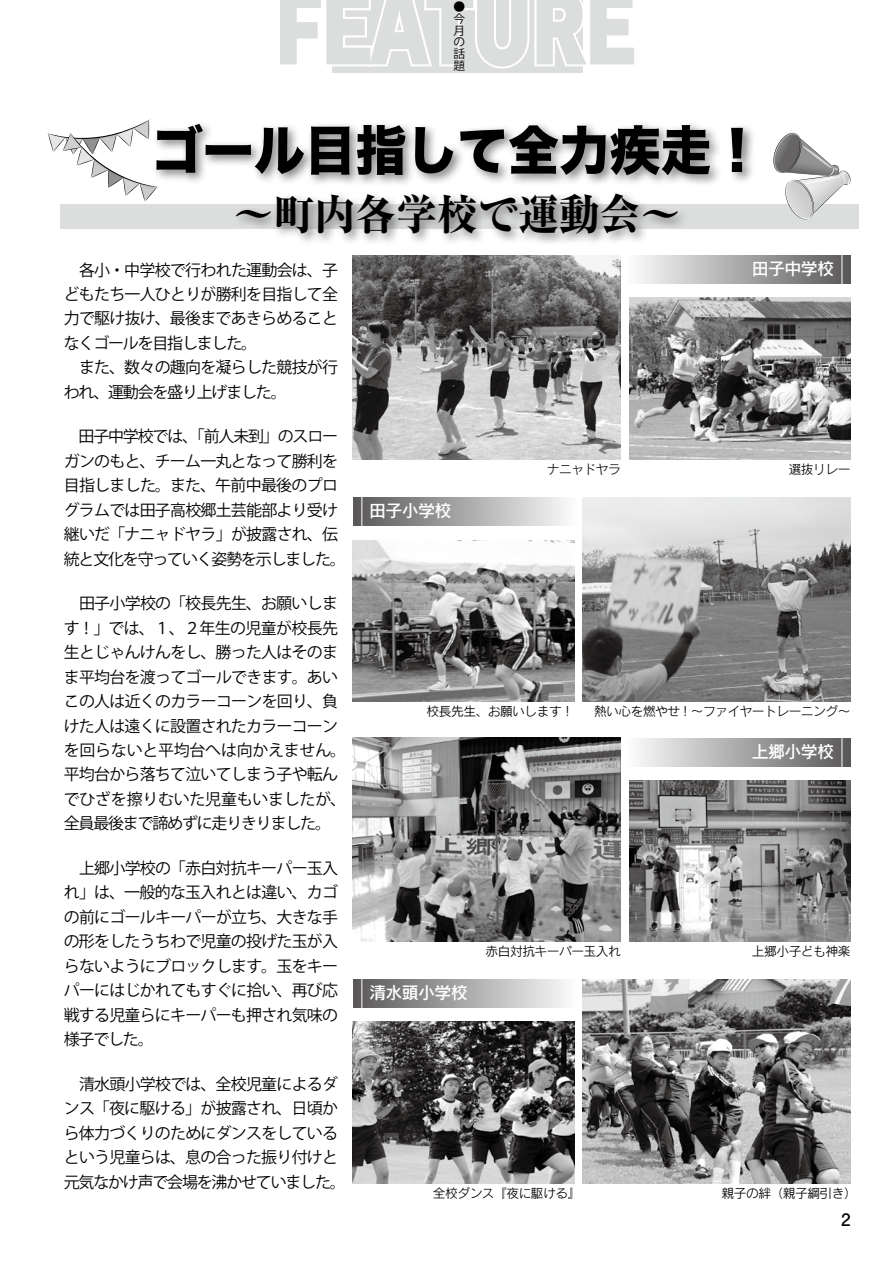
<style>
.page{position:relative;width:893px;height:1263px;background:#fff}
.page>*{position:absolute;margin:0;border:0;box-sizing:border-box;transform-origin:0 0}
.t1{font:53.1px "Hira Kaku Std W8";letter-spacing:-.005em;color:#000;scale:.96 1}
.t2{font:800 42.45px "Ryumin Pro";letter-spacing:-.005em;color:#000;scale:.96 1}
.t3{font:16.95px "Rodin Pro DB";letter-spacing:-.04em;color:#fff}
.t4{font:700 16.95px "Futo Go B101 Pro";color:#000}
.t5{font:15.9px/24.5px "Koz Go Pro";letter-spacing:-.045em;color:#000}
.t6{font:12.75px "Rodin Pro M";letter-spacing:-.04em;color:#000}
.t7{font:11.7px/11.7px "Koz Go Pro";color:#000}
</style>
<div class="page">
<div style="left:60px;top:204px;width:798px;height:25px;background:#dcdddd"></div>
<svg style="left:47px;top:119px;width:105px;height:82px"></svg>
<svg style="left:280px;top:0;width:354px;height:71px"></svg>
<div style="left:152px;top:120px;width:604px;height:127px;background:#000;opacity:.5"></div>
<img style="left:353px;top:255px;width:268px;height:204px">
<img style="left:353px;top:738px;width:268px;height:204px">
<img style="left:583px;top:497px;width:267px;height:205px">
<img style="left:583px;top:979px;width:267px;height:204px">
<img style="left:629px;top:298px;width:221px;height:161px">
<img style="left:629px;top:780px;width:221px;height:162px">
<img style="left:353px;top:540px;width:221px;height:162px">
<img style="left:353px;top:1022px;width:221px;height:161px">
<div style="left:626px;top:255px;width:224px;height:29px;background:linear-gradient(to right,#fcfcfc,#5d5b5b)"></div>
<div style="left:626px;top:738px;width:224px;height:28px;background:linear-gradient(to right,#fcfcfc,#5d5b5b)"></div>
<div style="left:353px;top:497px;width:224px;height:29px;background:linear-gradient(to right,#585656,#fcfcfc)"></div>
<div style="left:353px;top:979px;width:224px;height:29px;background:linear-gradient(to right,#585656,#fcfcfc)"></div>
<hr style="left:841px;top:247px;width:1px;height:43px;background:#fff">
<hr style="left:841px;top:729px;width:1px;height:44px;background:#fff">
<hr style="left:361px;top:489px;width:1px;height:44px;background:#fff">
<hr style="left:361px;top:969px;width:1px;height:44px;background:#fff">
<svg style="left:773px;top:132px;width:78px;height:88px"></svg>
<p class="t7" style="left:453px;top:1px;width:13px">●</p>
<p class="t7" style="left:453px;top:13px;width:13px">今月の話題</p>
<h1 class="t1" style="left:152px;top:121px;width:638px">ゴール目指して全力疾走!</h1>
<h2 class="t2" style="left:233px;top:181px;width:468px">～町内各学校で運動会~</h2>
<p class="t5" style="left:64px;top:258px;width:276px">　各小・中学校で行われた運動会は、子どもたち一人ひとりが勝利を目指して全力で駆け抜け、最後まであきらめることなくゴールを目指しました。<br>　また、数々の趣向を凝らした競技が行われ、運動会を盛り上げました。</p>
<p class="t5" style="left:64px;top:425px;width:284px">　田子中学校では、「前人未到」のスローガンのもと、チーム一丸となって勝利を目指しました。また、午前中最後のプログラムでは田子高校郷土芸能部より受け継いだ「ナニャドヤラ」が披露され、伝統と文化を守っていく姿勢を示しました。</p>
<p class="t5" style="left:64px;top:592px;width:284px">　田子小学校の「校長先生、お願いします！」では、１、２年生の児童が校長先生とじゃんけんをし、勝った人はそのまま平均台を渡ってゴールできます。あいこの人は近くのカラーコーンを回り、負けた人は遠くに設置されたカラーコーンを回らないと平均台へは向かえません。平均台から落ちて泣いてしまう子や転んでひざを擦りむいた児童もいましたが、全員最後まで諦めずに走りきりました。</p>
<p class="t5" style="left:64px;top:856px;width:276px;text-align:justify">　上郷小学校の「赤白対抗キーパー玉入れ」は、一般的な玉入れとは違い、カゴの前にゴールキーパーが立ち、大きな手の形をしたうちわで児童の投げた玉が入らないようにブロックします。玉をキーパーにはじかれてもすぐに拾い、再び応戦する児童らにキーパーも押され気味の様子でした。</p>
<p class="t5" style="left:64px;top:1072px;width:284px">　清水頭小学校では、全校児童によるダンス「夜に駆ける」が披露され、日頃から体力づくりのためにダンスをしているという児童らは、息の合った振り付けと元気なかけ声で会場を沸かせていました。</p>
<p class="t3" style="left:752px;top:257px;width:84px">田子中学校</p>
<p class="t6" style="left:789px;top:461px;width:63px">選抜リレー</p>
<p class="t6" style="left:547px;top:461px;width:75px">ナニャドヤラ</p>
<p class="t3" style="left:353px;top:500px;width:100px">　田子小学校</p>
<p class="t6" style="left:594px;top:703px;width:258px">熱い心を燃やせ ! ～ファイヤートレーニング~</p>
<p class="t6" style="left:427px;top:703px;width:149px">校長先生、お願いします!</p>
<p class="t3" style="left:752px;top:740px;width:84px">上郷小学校</p>
<p class="t6" style="left:486px;top:943px;width:137px">赤白対抗キーパー玉入れ</p>
<p class="t6" style="left:752px;top:943px;width:100px">上郷小子ども神楽</p>
<p class="t3" style="left:353px;top:981px;width:116px">　清水頭小学校</p>
<p class="t6" style="left:433px;top:1184px;width:149px">全校ダンス『夜に駆ける『</p>
<p class="t6" style="left:722px;top:1184px;width:137px">親子の絆（親子綱引き(</p>
<p class="t4" style="left:841px;top:1206px;width:11px">2</p>
</div>
